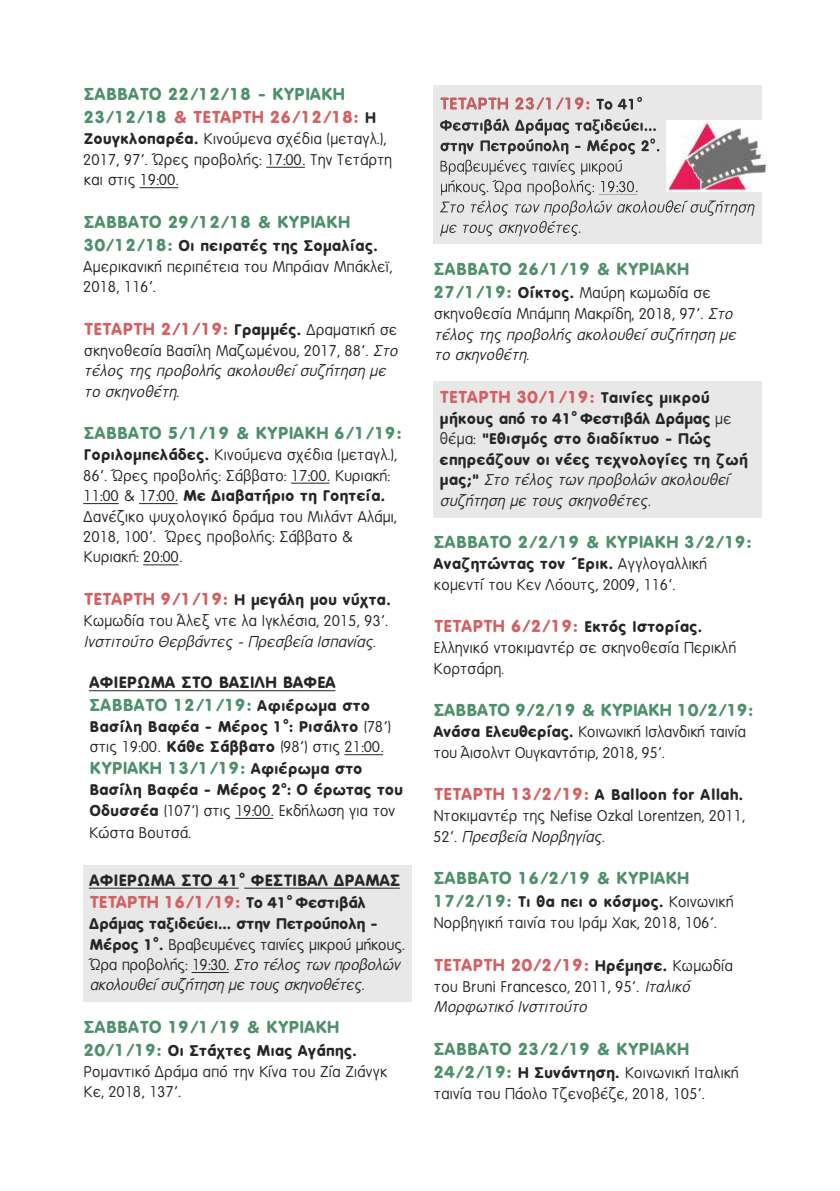
<style>
.page{position:relative;width:840px;height:1191px;background:#fff}
.page>*{position:absolute;margin:0;border:0;box-sizing:border-box;transform-origin:0 0}
.t1{font:19px/22.8px "UB Fashion Bold";color:#4e906b}
.t2{font:19px "UB Fashion Bold";color:#d36063}
.t3{font:18px "UB Fashion Bold";color:#272526}
.t4{font:17px/20.4px "UB Fashion";color:#272526}
.t5{font:17px/20.4px "UB Fashion Bold";color:#272526}
.t6{font:17px/20.4px "UB Fashion Italic";color:#272526}
.s1{color:#d36063}
.s2{font-size:17px;color:#272526}
.s3{font-family:"UB Fashion Bold"}
.s4{font-size:19px;color:#4e906b}
.s5{font-family:"UB Fashion";font-size:17px;color:#272526}
.s6{font-family:"UB Fashion Italic"}
.s7{font-family:"UB Fashion"}
.s8{font-size:19px;color:#d36063}
.s9{font-family:"UB Fashion Bold";font-size:19px;color:#4e906b}
</style>
<div class="page">
<div style="left:433px;top:381px;width:329px;height:137px;background:#e8e8e8"></div>
<div style="left:83px;top:864px;width:329px;height:137px;background:#e8e8e8"></div>
<hr style="left:266px;top:167px;width:39px;height:1px;background:#272526">
<hr style="left:140px;top:187px;width:38px;height:1px;background:#272526">
<hr style="left:291px;top:482px;width:38px;height:1px;background:#272526">
<hr style="left:83px;top:503px;width:36px;height:1px;background:#272526">
<hr style="left:139px;top:503px;width:39px;height:1px;background:#272526">
<hr style="left:143px;top:564px;width:36px;height:1px;background:#272526">
<hr style="left:89px;top:690px;width:246px;height:1px;background:#272526">
<hr style="left:344px;top:754px;width:39px;height:1px;background:#272526">
<hr style="left:235px;top:817px;width:38px;height:1px;background:#272526">
<hr style="left:89px;top:887px;width:150px;height:1px;background:#272526">
<hr style="left:244px;top:887px;width:156px;height:1px;background:#272526">
<hr style="left:192px;top:971px;width:37px;height:1px;background:#272526">
<div style="left:433px;top:85px;width:329px;height:159px;background:#e8e8e8"></div>
<svg style="left:440px;top:97px;width:110px;height:13px"></svg>
<svg style="left:596px;top:97px;width:46px;height:13px"></svg>
<svg style="left:440px;top:119px;width:93px;height:35px"></svg>
<svg style="left:650px;top:138px;width:9px;height:13px"></svg>
<svg style="left:601px;top:181px;width:36px;height:12px"></svg>
<svg style="left:440px;top:160px;width:128px;height:56px"></svg>
<svg style="left:440px;top:224px;width:75px;height:12px"></svg>
<img style="left:667px;top:120px;width:99px;height:72px">
<p class="t1" style="left:83px;top:84px;width:293px">ΣΑBBATO 22/12/18 - ΚΥΡΙΑΚΗ<br>23/12/18 <span class="s1">&amp; ΤΕΤΑΡΤΗ 26/12/18:</span> <span class="s2">H</span></p>
<p class="t4" style="left:83px;top:129px;width:309px"><span class="s3">ΖΟΥΓΚΛΟΠΑΡΈΑ.</span> Κινούμενα σχέδια (μεταγλ.),<br>2017, 97’. Ώρες προβολής: 17:00. Tην Τετάρτη και στις 19:00.</p>
<p class="t1" style="left:83px;top:211px;width:267px">ΣΑBBATO 29/12/18 &amp; ΚΥΡΙΑΚΗ</p>
<p class="t5" style="left:83px;top:235px;width:295px"><span class="s4">30/12/18:</span> ΟΙ ΠΕΙΡΑΤΈΣ ΤΗΣ ΣΟΜΑΛΊΑΣ.</p>
<p class="t4" style="left:83px;top:256px;width:310px">Aμερικανική περιπέτεια του Μπράιαν Μπάκλεϊ,<br>2018, 116’.</p>
<p class="t2" style="left:83px;top:318px;width:315px">ΤΕΤΑΡΤΗ 2/1/19: <span class="s2">ΓΡΑΜΜΈΣ.</span> <span class="s5">Δραματική σε</span></p>
<p class="t4" style="left:83px;top:340px;width:315px">σκηνοθεσία Βασίλη Μαζωμένου, 2017, 88’. <span class="s6">Στο</span></p>
<p class="t6" style="left:83px;top:361px;width:303px">τέλος της προβολής ακολουθεί συζήτηση με το σκηνοθέτη.</p>
<p class="t1" style="left:83px;top:422px;width:319px">ΣΑBBATO 5/1/19 &amp; ΚΥΡΙΑΚΗ 6/1/19:</p>
<p class="t4" style="left:83px;top:445px;width:315px"><span class="s3">ΓΟΡΙΛΟΜΠΕΛΆΔΕΣ.</span> Κινούμενα σχέδια (μεταγλ.),<br>86’. Ώρες προβολής: Σάββατο: 17:00. Kυριακή:</p>
<p class="t5" style="left:83px;top:486px;width:302px"><span class="s7">11:00 &amp; 17:00.</span> MΕ ΔΙΑΒΑΤΉΡΙΟ ΤΗ ΓΟΗΤΕΊΑ.</p>
<p class="t4" style="left:83px;top:506px;width:315px">Δανέζικο ψυχολογικό δράμα του Μιλάντ Αλάμι,<br>2018, 100’. Ώρες προβολής: Σάββατο &amp;<br>Κυριακή: 20:00.</p>
<p class="t5" style="left:83px;top:589px;width:308px"><span class="s8">ΤΕΤΑΡΤΗ 9/1/19:</span> Η ΜΕΓΆΛΗ ΜΟΥ ΝΎΧΤΑ.</p>
<p class="t4" style="left:83px;top:610px;width:306px">Κωμωδία του Άλεξ ντε λα Ιγκλέσια, 2015, 93’.</p>
<p class="t6" style="left:83px;top:631px;width:293px">Ινστιτούτο Θερβάντες - Πρεσβεία Ισπανίας.</p>
<p class="t3" style="left:89px;top:672px;width:248px">ΑΦΙΕΡΩΜΑ ΣΤΟ ΒΑΣΙΛΗ ΒΑΦΕΑ</p>
<p class="t1" style="left:89px;top:693px;width:282px">ΣΑBBATO 12/1/19: <span class="s2">ΑΦΙΈΡΩΜΑ ΣΤΟ</span></p>
<p class="t5" style="left:89px;top:716px;width:303px">ΒΑΣΊΛΗ ΒΑΦΈΑ - ΜΈΡΟΣ 1<sup>Ο</sup>: ΡΙΣΆΛΤΟ <span class="s7">(78’)</span></p>
<p class="t4" style="left:89px;top:736px;width:296px">στις 19:00. <span class="s3">ΚΆΘΕ ΣΆΒΒΑΤΟ</span> (98’) στις 21:00.</p>
<p class="t1" style="left:89px;top:757px;width:274px">ΚΥΡΙΑΚΗ 13/1/19: <span class="s2">ΑΦΙΈΡΩΜΑ ΣΤΟ</span></p>
<p class="t5" style="left:89px;top:780px;width:315px">ΒΑΣΊΛΗ ΒΑΦΈΑ - ΜΈΡΟΣ 2<sup>Ο</sup>: Ο ΈΡΩΤΑΣ ΤΟΥ</p>
<p class="t4" style="left:89px;top:799px;width:307px;line-height:22px"><span class="s3">ΟΔΥΣΣΈΑ</span> (107’) στις 19:00. Εκδήλωση για τον<br>Κώστα Βουτσά.</p>
<p class="t3" style="left:89px;top:869px;width:312px">ΑΦΙΕΡΩΜΑ ΣΤΟ 41<sup>Ο</sup> ΦΕΣΤΙΒΑΛ ΔΡΑΜΑΣ</p>
<p class="t2" style="left:89px;top:891px;width:278px">ΤΕΤΑΡΤΗ 16/1/19: <span class="s2">ΤΟ 41</span><sup>Ο</sup> <span class="s2">ΦΕΣΤΙΒΆΛ</span></p>
<p class="t5" style="left:89px;top:913px;width:290px">ΔΡΆΜΑΣ ΤΑΞΙΔΕΎΕΙ... ΣΤΗΝ ΠΕΤΡΟΎΠΟΛΗ -</p>
<p class="t4" style="left:89px;top:934px;width:317px"><span class="s3">ΜΈΡΟΣ 1</span><sup>Ο</sup><span class="s3">.</span> Βραβευμένες ταινίες μικρού μήκους.</p>
<p class="t6" style="left:89px;top:954px;width:312px"><span class="s7">Ώρα προβολής: 19:30.</span> Στο τέλος των προβολών ακολουθεί συζήτηση με τους σκηνοθέτες.</p>
<p class="t1" style="left:83px;top:1015px;width:257px">ΣΑBBATO 19/1/19 &amp; ΚΥΡΙΑΚΗ</p>
<p class="t5" style="left:83px;top:1040px;width:274px"><span class="s4">20/1/19:</span> ΟΙ ΣΤΆΧΤΕΣ ΜΙΑΣ ΑΓΆΠΗΣ.</p>
<p class="t4" style="left:83px;top:1061px;width:305px">Ρομαντικό Δράμα από την Κίνα του Ζία Ζιάνγκ<br>Κε, 2018, 137’.</p>
<p class="t1" style="left:433px;top:258px;width:257px">ΣΑBBATO 26/1/19 &amp; ΚΥΡΙΑΚΗ</p>
<p class="t4" style="left:433px;top:282px;width:300px;line-height:21.2px"><span class="s9">27/1/19:</span> <span class="s3">ΟΊΚΤΟΣ.</span> Μαύρη κωμωδία σε σκηνοθεσία Μπάμπη Μακρίδη, 2018, 97’. <span class="s6">Στο</span></p>
<p class="t6" style="left:433px;top:324px;width:303px">τέλος της προβολής ακολουθεί συζήτηση με το σκηνοθέτη.</p>
<p class="t2" style="left:439px;top:386px;width:271px">ΤΕΤΑΡΤΗ 30/1/19: <span class="s2">ΤΑΙΝΊΕΣ ΜΙΚΡΟΎ</span></p>
<p class="t5" style="left:439px;top:408px;width:310px">ΜΉΚΟΥΣ ΑΠΌ ΤΟ 41<sup>Ο</sup> ΦΕΣΤΙΒΆΛ ΔΡΆΜΑΣ <span class="s7">με θέμα:</span> “EΘΙΣΜΌΣ ΣΤΟ ΔΙΑΔΊΚΤΥΟ - ΠΏΣ<br>ΕΠΗΡΕΆΖΟΥΝ ΟΙ ΝΈΕΣ ΤΕΧΝΟΛΟΓΊΕΣ ΤΗ ΖΩΉ</p>
<p class="t6" style="left:439px;top:470px;width:291px"><span class="s3">ΜΑΣ;”</span> Στο τέλος των προβολών ακολουθεί συζήτηση με τους σκηνοθέτες.</p>
<p class="t1" style="left:433px;top:531px;width:319px">ΣΑBBATO 2/2/19 &amp; ΚΥΡΙΑΚΗ 3/2/19:</p>
<p class="t5" style="left:433px;top:554px;width:274px">ΑΝΑΖΗΤΏΝΤΑΣ ΤΟΝ ΄ΕΡΙΚ. <span class="s7">Αγγλογαλλική</span></p>
<p class="t4" style="left:433px;top:574px;width:243px">κομεντί του Κεν Λόουτς, 2009, 116’.</p>
<p class="t2" style="left:433px;top:615px;width:270px">ΤΕΤΑΡΤΗ 6/2/19: <span class="s2">ΕΚΤΌΣ ΙΣΤΟΡΊΑΣ.</span></p>
<p class="t4" style="left:433px;top:638px;width:304px">Eλληνικό ντοκιμαντέρ σε σκηνοθεσία Περικλή<br>Κορτσάρη.</p>
<p class="t1" style="left:433px;top:699px;width:321px">ΣΑBBATO 9/2/19 &amp; ΚΥΡΙΑΚΗ 10/2/19:</p>
<p class="t4" style="left:433px;top:722px;width:313px"><span class="s3">ΑΝΆΣΑ ΕΛΕΥΘΕΡΊΑΣ.</span> Κοινωνική Ισλανδική ταινία του Άισολντ Ουγκαντότιρ, 2018, 95’.</p>
<p class="t5" style="left:433px;top:785px;width:311px"><span class="s8">ΤΕΤΑΡΤΗ 13/2/19:</span> A BALLOON FOR ALLAH.</p>
<p class="t4" style="left:433px;top:806px;width:313px">Ντοκιμαντέρ της Nefise Ozkal Lorentzen, 2011,</p>
<p class="t6" style="left:433px;top:826px;width:172px"><span class="s7">52’.</span> Πρεσβεία Νορβηγίας.</p>
<p class="t1" style="left:433px;top:867px;width:257px">ΣΑBBATO 16/2/19 &amp; ΚΥΡΙΑΚΗ</p>
<p class="t5" style="left:433px;top:891px;width:301px"><span class="s4">17/2/19:</span> ΤΙ ΘΑ ΠΕΙ Ο ΚΌΣΜΟΣ. <span class="s7">Κοινωνική</span></p>
<p class="t4" style="left:433px;top:912px;width:284px">Νορβηγική ταινία του Ιράμ Χακ, 2018, 106’.</p>
<p class="t2" style="left:433px;top:954px;width:301px">ΤΕΤΑΡΤΗ 20/2/19: <span class="s2">ΗΡΈΜΗΣΕ.</span> <span class="s5">Κωμωδία</span></p>
<p class="t4" style="left:433px;top:976px;width:257px">του Bruni Francesco, 2011, 95’. <span class="s6">Ιταλικό</span></p>
<p class="t6" style="left:433px;top:996px;width:154px">Μορφωτικό Ινστιτούτο</p>
<p class="t1" style="left:433px;top:1037px;width:257px">ΣΑBBATO 23/2/19 &amp; ΚΥΡΙΑΚΗ</p>
<p class="t4" style="left:433px;top:1061px;width:306px;line-height:21.2px"><span class="s9">24/2/19:</span> <span class="s3">Η ΣΥΝΆΝΤΗΣΗ.</span> Κοινωνική Ιταλική ταινία του Πάολο Τζενοβέζε, 2018, 105’.</p>
</div>
